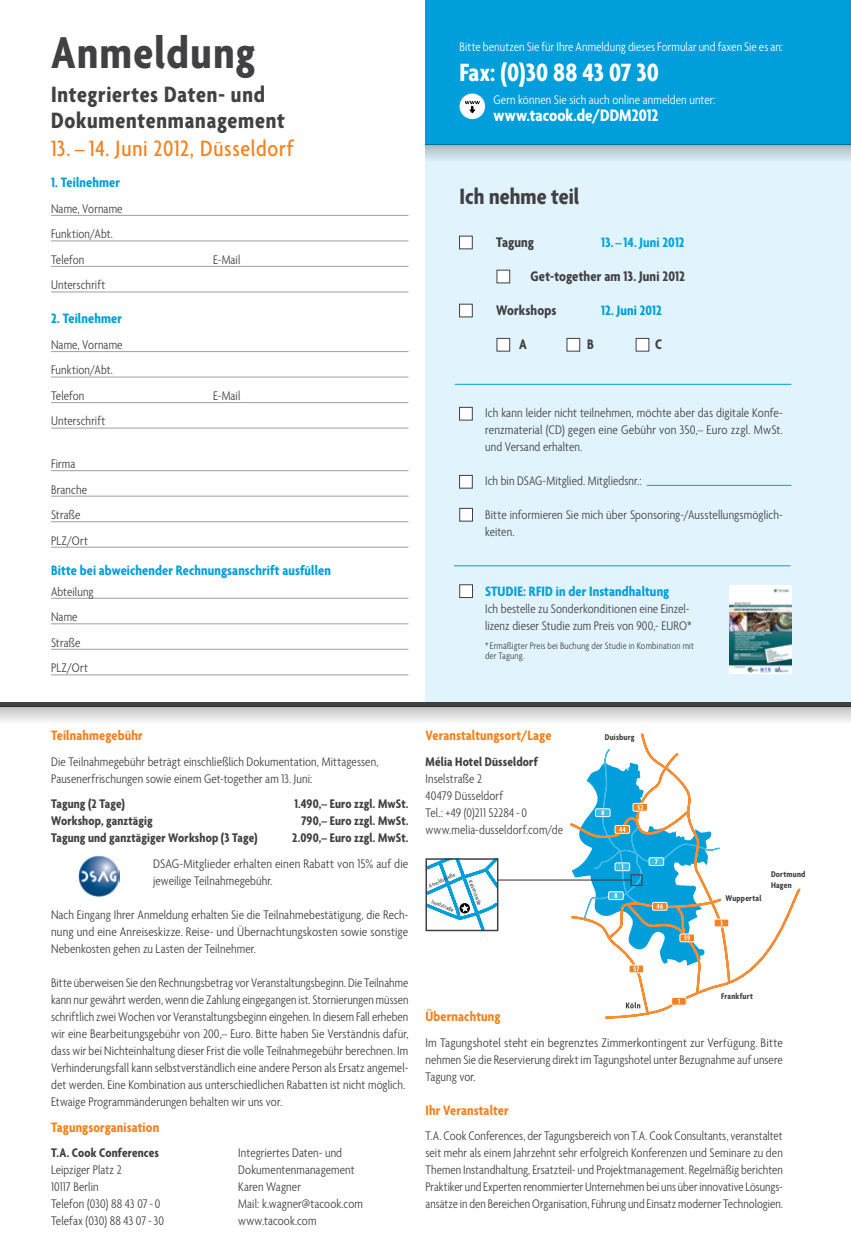
<style>
.page{position:relative;width:851px;height:1255px;background:#fff}
.page>*{position:absolute;margin:0;border:0;box-sizing:border-box;transform-origin:0 0}
.t1{font:700 condensed 48px "Agenda";letter-spacing:.03em;color:#414042}
.t2{font:700 condensed 27px "Agenda";color:#fff}
.t3{font:700 condensed 24px/25.5px "Agenda";letter-spacing:.025em;color:#414042}
.t4{font:500 condensed 24px "Agenda";letter-spacing:.03em;color:#f58220}
.t5{font:700 condensed 18px "Agenda";color:#fff}
.t6{font:700 condensed 15px "Agenda";letter-spacing:.005em;color:#414042}
.t7{font:700 condensed 14.7px "Agenda";letter-spacing:.01em;color:#009fdb}
.t8{font:700 condensed 14.7px "Agenda";letter-spacing:.005em;color:#f58220}
.t9{font:700 condensed 14.7px "Agenda";letter-spacing:.01em;color:#00a5dd}
.t10{font:300 condensed 13.5px/17px "Agenda";letter-spacing:.005em;color:#414042}
.t11{font:700 condensed 13.5px "Agenda";letter-spacing:.01em;color:#414042}
.t12{font:300 condensed 13.5px "Agenda";letter-spacing:.01em;color:#fff}
.t13{font:300 condensed 10.2px/10.5px "Agenda";letter-spacing:.015em;color:#414042}
.t14{font:700 condensed 9px/10.5px "Agenda";letter-spacing:.025em;color:#414042}
.t15{font:500 condensed 6px "Agenda";color:#414042}
</style>
<div class="page">
<div style="left:425px;top:145px;width:425px;height:561px;background:#e1f4fd"></div>
<div style="left:425px;top:0;width:425px;height:145px;background:#009fdb"></div>
<hr style="left:51px;top:215px;width:357px;height:1px;background:#a7a9ac">
<hr style="left:51px;top:240px;width:357px;height:1px;background:#a7a9ac">
<hr style="left:51px;top:266px;width:357px;height:1px;background:#a7a9ac">
<hr style="left:51px;top:291px;width:357px;height:1px;background:#a7a9ac">
<hr style="left:51px;top:351px;width:357px;height:1px;background:#a7a9ac">
<hr style="left:51px;top:376px;width:357px;height:1px;background:#a7a9ac">
<hr style="left:51px;top:402px;width:357px;height:1px;background:#a7a9ac">
<hr style="left:51px;top:427px;width:357px;height:1px;background:#a7a9ac">
<hr style="left:51px;top:470px;width:357px;height:1px;background:#a7a9ac">
<hr style="left:51px;top:495px;width:357px;height:1px;background:#a7a9ac">
<hr style="left:51px;top:521px;width:357px;height:1px;background:#a7a9ac">
<hr style="left:51px;top:546px;width:357px;height:2px;background:#a7a9ac">
<hr style="left:51px;top:597px;width:357px;height:2px;background:#a7a9ac">
<hr style="left:51px;top:623px;width:357px;height:1px;background:#a7a9ac">
<hr style="left:51px;top:648px;width:357px;height:2px;background:#a7a9ac">
<hr style="left:51px;top:674px;width:357px;height:1px;background:#a7a9ac">
<hr style="left:0;top:702px;width:850px;height:4px;background:#414042">
<div style="left:459px;top:94px;width:26px;height:25px;background:#fff;border-radius:50%"></div>
<svg style="left:464px;top:101px;width:15px;height:13px"></svg>
<svg style="left:425px;top:145px;width:425px;height:15px"></svg>
<svg style="left:0;top:706px;width:850px;height:15px"></svg>
<div style="left:459px;top:236px;width:13px;height:13px;background:#fff;border:1px solid #414042"></div>
<div style="left:459px;top:407px;width:13px;height:13px;background:#fff;border:1px solid #414042"></div>
<div style="left:459px;top:508px;width:13px;height:13px;background:#fff;border:1px solid #414042"></div>
<div style="left:459px;top:475px;width:13px;height:13px;background:#fff;border:1px solid #414042"></div>
<hr style="left:455px;top:384px;width:336px;height:1px;background:#009fdb">
<div style="left:496px;top:270px;width:14px;height:13px;background:#fff;border:1px solid #414042"></div>
<hr style="left:454px;top:565px;width:336px;height:1px;background:#009fdb">
<div style="left:496px;top:338px;width:14px;height:13px;background:#fff;border:1px solid #414042"></div>
<div style="left:566px;top:338px;width:14px;height:13px;background:#fff;border:1px solid #414042"></div>
<div style="left:459px;top:304px;width:13px;height:13px;background:#fff;border:1px solid #414042"></div>
<img style="left:729px;top:585px;width:62px;height:87px">
<hr style="left:646px;top:485px;width:145px;height:1px;background:#009fdb">
<img style="left:78px;top:855px;width:41px;height:41px">
<div style="left:635px;top:338px;width:14px;height:13px;background:#fff;border:1px solid #414042"></div>
<div style="left:459px;top:584px;width:13px;height:13px;background:#fff;border:1px solid #414042"></div>
<svg style="left:425px;top:672px;width:377px;height:347px"></svg>
<h1 class="t1" style="left:51px;top:27px;width:206px">Anmeldung</h1>
<h3 class="t3" style="left:51px;top:83px;width:235px">Integriertes Daten- und<br>Dokumentenmanagement</h3>
<h3 class="t4" style="left:51px;top:135px;width:244px">13. – 14. Juni 2012, Düsseldorf</h3>
<p class="t7" style="left:51px;top:174px;width:70px">1. Teilnehmer</p>
<p class="t10" style="left:51px;top:196px;width:73px;line-height:25.5px">Name, Vorname<br>Funktion/Abt.<br>Telefon</p>
<p class="t10" style="left:51px;top:277px;width:56px">Unterschrift</p>
<p class="t7" style="left:51px;top:311px;width:72px">2. Teilnehmer</p>
<p class="t10" style="left:51px;top:332px;width:73px;line-height:25.5px">Name, Vorname<br>Funktion/Abt.<br>Telefon</p>
<p class="t10" style="left:213px;top:252px;width:29px">E-Mail</p>
<p class="t10" style="left:213px;top:388px;width:29px">E-Mail</p>
<p class="t10" style="left:51px;top:413px;width:56px">Unterschrift</p>
<p class="t10" style="left:51px;top:451px;width:38px;line-height:25.5px">Firma<br>Branche<br>Straße<br>PLZ/Ort</p>
<p class="t7" style="left:51px;top:562px;width:281px">Bitte bei abweichender Rechnungsanschrift ausfüllen</p>
<p class="t10" style="left:51px;top:579px;width:44px;line-height:25.5px">Abteilung<br>Name<br>Straße<br>PLZ/Ort</p>
<p class="t12" style="left:459px;top:39px;width:325px">Bitte benutzen Sie für Ihre Anmeldung dieses Formular und faxen Sie es an:</p>
<h2 class="t2" style="left:459px;top:58px;width:201px">Fax: (0)30 88 43 07 30</h2>
<p class="t12" style="left:493px;top:93px;width:224px">Gern können Sie sich auch online anmelden unter:</p>
<h3 class="t5" style="left:493px;top:106px;width:166px">www.tacook.de/DDM2012</h3>
<h3 class="t3" style="left:459px;top:185px;width:121px">Ich nehme teil</h3>
<p class="t6" style="left:496px;top:234px;width:39px">Tagung</p>
<p class="t9" style="left:601px;top:234px;width:85px">13. – 14. Juni 2012</p>
<p class="t6" style="left:530px;top:268px;width:156px">Get-together am 13. Juni 2012</p>
<p class="t6" style="left:496px;top:302px;width:62px">Workshops</p>
<p class="t7" style="left:601px;top:302px;width:62px">12. Juni 2012</p>
<p class="t6" style="left:519px;top:336px;width:9px">A</p>
<p class="t6" style="left:587px;top:336px;width:8px">B</p>
<p class="t6" style="left:655px;top:336px;width:8px">C</p>
<p class="t10" style="left:485px;top:405px;width:299px;text-align:justify">Ich kann leider nicht teilnehmen, möchte aber das digitale Konfe&shy;renzmaterial (CD) gegen eine Gebühr von 350,– Euro zzgl. MwSt. und Versand erhalten.</p>
<p class="t10" style="left:485px;top:473px;width:158px">Ich bin DSAG-Mitglied. Mitgliedsnr.:</p>
<p class="t10" style="left:485px;top:507px;width:299px">Bitte informieren Sie mich über Sponsoring-/Ausstellungsmöglich&shy;keiten.</p>
<p class="t7" style="left:485px;top:583px;width:186px">STUDIE: RFID in der Instandhaltung</p>
<p class="t10" style="left:485px;top:600px;width:208px">Ich bestelle zu Sonderkonditionen eine Einzel&shy;lizenz dieser Studie zum Preis von 900,- EURO*</p>
<p class="t13" style="left:485px;top:640px;width:210px">*Ermäßigter Preis bei Buchung der Studie in Kombination mit der Tagung.</p>
<p class="t8" style="left:51px;top:727px;width:93px">Teilnahmegebühr</p>
<p class="t10" style="left:51px;top:753px;width:329px">Die Teilnahmegebühr beträgt einschließlich Dokumentation, Mittagessen,<br>Pausenerfrischungen sowie einem Get-together am 13. Juni:</p>
<p class="t11" style="left:51px;top:796px;width:75px">Tagung (2 Tage)</p>
<p class="t11" style="left:294px;top:796px;width:116px">1.490,– Euro zzgl. MwSt.</p>
<p class="t11" style="left:51px;top:813px;width:103px">Workshop, ganztägig</p>
<p class="t11" style="left:301px;top:813px;width:108px">790,– Euro zzgl. MwSt.</p>
<p class="t11" style="left:51px;top:830px;width:208px">Tagung und ganztägiger Workshop (3 Tage)</p>
<p class="t11" style="left:292px;top:830px;width:118px">2.090,– Euro zzgl. MwSt.</p>
<p class="t10" style="left:153px;top:855px;width:257px">DSAG-Mitglieder erhalten einen Rabatt von 15% auf die jeweilige Teilnahmegebühr.</p>
<p class="t10" style="left:51px;top:906px;width:359px;text-align:justify">Nach Eingang Ihrer Anmeldung erhalten Sie die Teilnahmebestätigung, die Rech&shy;nung und eine Anreiseskizze. Reise- und Übernachtungskosten sowie sonstige Nebenkosten gehen zu Lasten der Teilnehmer.</p>
<p class="t10" style="left:51px;top:974px;width:359px">Bitte überweisen Sie den Rechnungsbetrag vor Veranstaltungsbeginn. Die Teilnahme kann nur gewährt werden, wenn die Zahlung eingegangen ist. Stornierungen müssen schriftlich zwei Wochen vor Veranstaltungsbeginn eingehen. In diesem Fall erheben wir eine Bearbeitungsgebühr von 200,– Euro. Bitte haben Sie Verständnis dafür, dass wir bei Nichteinhaltung dieser Frist die volle Teilnahmegebühr berechnen. Im Verhinderungsfall kann selbstverständlich eine andere Person als Ersatz angemel&shy;det werden. Eine Kombination aus unterschiedlichen Rabatten ist nicht möglich.<br>Etwaige Programmänderungen behalten wir uns vor.</p>
<p class="t8" style="left:51px;top:1118px;width:110px">Tagungsorganisation</p>
<p class="t11" style="left:51px;top:1145px;width:109px">T.A. Cook Conferences</p>
<p class="t10" style="left:51px;top:1162px;width:114px">Leipziger Platz 2<br>10117 Berlin<br>Telefon (030) 88 43 07- 0<br>Telefax (030) 88 43 07-30</p>
<p class="t10" style="left:238px;top:1145px;width:126px">Integriertes Daten- und<br>Dokumentenmanagement<br>Karen Wagner<br>Mail: k.wagner@tacook.com www.tacook.com</p>
<p class="t8" style="left:425px;top:727px;width:127px">Veranstaltungsort/Lage</p>
<p class="t11" style="left:425px;top:754px;width:114px">Mélia Hotel Düsseldorf</p>
<p class="t10" style="left:425px;top:770px;width:139px">Inselstraße 2<br>40479 Düsseldorf<br>Tel.: +49 (0)211 52284- 0 www.melia-dusseldorf.com/de</p>
<p class="t14" style="left:604px;top:732px;width:31px">Duisburg</p>
<p class="t15" style="left:428px;top:883px;width:22px;rotate:-25deg">Arnoldstr</p>
<p class="t15" style="left:473px;top:879px;width:10px;rotate:66deg">Kais</p>
<p class="t14" style="left:770px;top:869px;width:36px">Dortmund<br>Hagen</p>
<p class="t15" style="left:433px;top:898px;width:13px;rotate:21deg">Insels</p>
<p class="t15" style="left:479px;top:895px;width:11px;rotate:72deg">raße</p>
<p class="t14" style="left:725px;top:893px;width:37px">Wuppertal</p>
<p class="t14" style="left:721px;top:990px;width:33px">Frankfurt</p>
<p class="t8" style="left:425px;top:1008px;width:76px">Übernachtung</p>
<p class="t10" style="left:425px;top:1034px;width:359px;text-align:justify">Im Tagungshotel steht ein begrenztes Zimmerkontingent zur Verfügung. Bitte nehmen Sie die Reservierung direkt im Tagungshotel unter Bezugnahme auf unsere Tagung vor.</p>
<p class="t8" style="left:425px;top:1101px;width:85px">Ihr Veranstalter</p>
<p class="t10" style="left:425px;top:1128px;width:359px;text-align:justify">T.A. Cook Conferences, der Tagungsbereich von T.A. Cook Consultants, veranstaltet seit mehr als einem Jahrzehnt sehr erfolgreich Konferenzen und Seminare zu den Themen Instandhaltung, Ersatzteil- und Projektmanagement. Regelmäßig berichten Praktiker und Experten renommierter Unternehmen bei uns über innovative Lösungs&shy;ansätze in den Bereichen Organisation, Führung und Einsatz moderner Technologien.</p>
</div>
